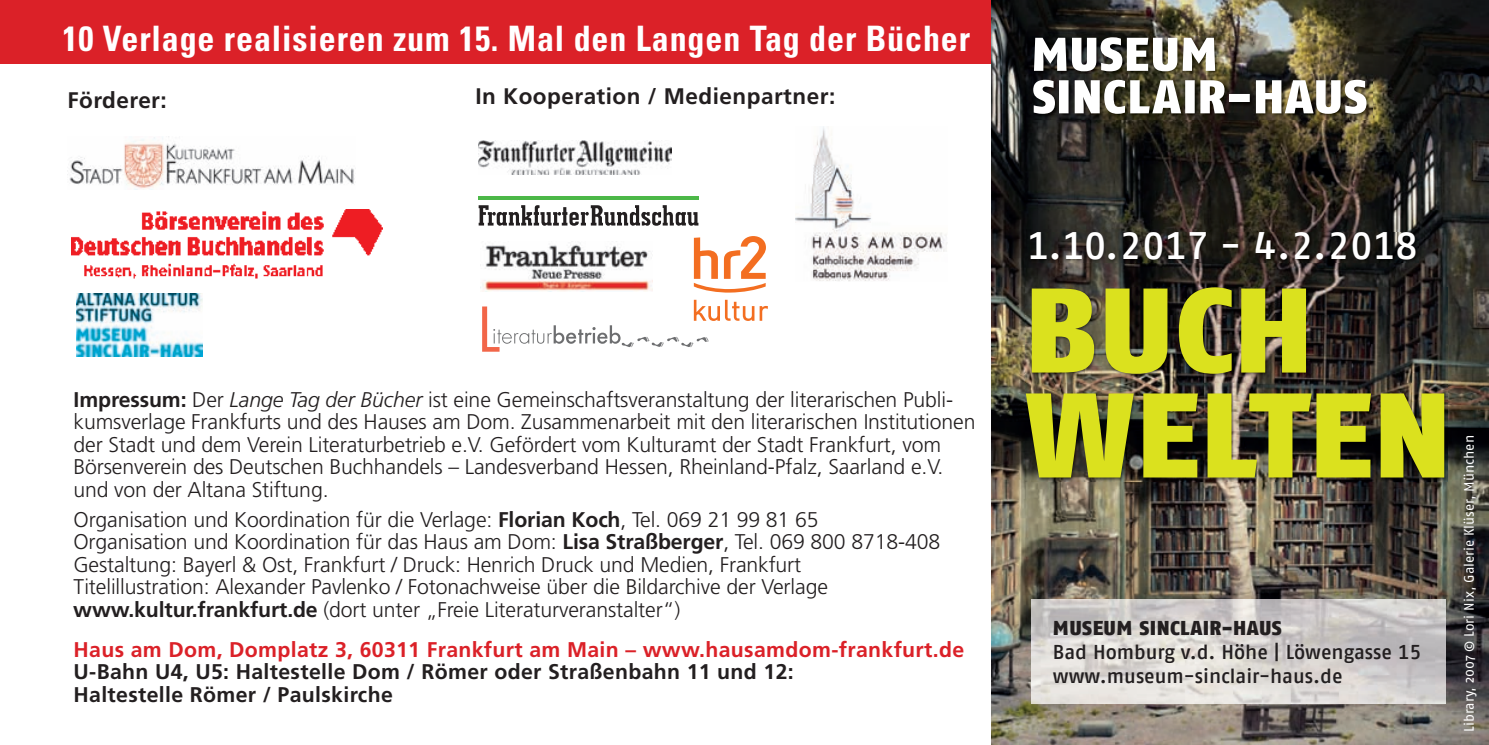
<style>
.page{position:relative;width:1489px;height:745px;background:#fff}
.page>*{position:absolute;margin:0;border:0;box-sizing:border-box;transform-origin:0 0}
.t1{font:900 120px/104.8px "Fago Offc";letter-spacing:.01em;color:#dbe11e}
.t2{font:500 38.25px "Fago Offc";letter-spacing:.02em;color:#fff}
.t3{font:700 condensed 35px "Univers";letter-spacing:.025em;color:#fff}
.t4{font:700 22.5px "Frutiger";letter-spacing:.02em;color:#231f20}
.t5{font:300 21.25px/22.5px "Frutiger";letter-spacing:-.005em;color:#231f20}
.t6{font:700 21.25px/22.5px "Frutiger";letter-spacing:.015em;color:#231f20}
.t7{font:700 21.25px "Frutiger";letter-spacing:.015em;color:#db2128}
.t8{font:500 20px/24px "Fago Offc";color:#231f20}
.t9{font:900 20px "Fago Offc";letter-spacing:.02em;color:#231f20}
.t10{font:13.75px "Fago OT";letter-spacing:-.005em;color:#fff}
.s1{font-weight:700}
.s2{font-style:italic}
</style>
<div class="page">
<svg style="left:478px;top:205px;width:220px;height:20px"></svg>
<hr style="left:478px;top:196px;width:220px;height:3px;background:#4cb848">
<img style="left:479px;top:140px;width:192px;height:35px">
<img style="left:480px;top:241px;width:173px;height:50px">
<img style="left:69px;top:136px;width:286px;height:53px">
<img style="left:72px;top:209px;width:311px;height:70px">
<img style="left:795px;top:126px;width:152px;height:155px">
<img style="left:76px;top:293px;width:126px;height:63px">
<svg style="left:693px;top:236px;width:73px;height:56px"></svg>
<svg style="left:482px;top:299px;width:286px;height:52px"></svg>
<div style="left:0;top:0;width:1004px;height:64px;background:#db2128"></div>
<img style="left:991px;top:0;width:497px;height:744px">
<img style="left:1032px;top:36px;width:340px;height:83px">
<svg style="left:1033px;top:80px;width:333px;height:34px"></svg>
<svg style="left:1033px;top:37px;width:182px;height:34px"></svg>
<img style="left:1025px;top:287px;width:422px;height:194px">
<img style="left:1031px;top:599px;width:414px;height:104px">
<img style="left:1030px;top:232px;width:388px;height:30px">
<svg style="left:1484px;top:742px;width:5px;height:3px"></svg>
<h3 class="t3" style="left:62px;top:26px;width:909px">10 Verlage realisieren zum 15. Mal den Langen Tag der Bücher</h3>
<p class="t4" style="left:67px;top:91px;width:101px">Förderer:</p>
<p class="t4" style="left:475px;top:87px;width:361px">In Kooperation / Medienpartner:</p>
<p class="t5" style="left:73px;top:389px;width:903px"><span class="s1">Impressum:</span> Der <span class="s2">Lange Tag der Bücher</span> ist eine Gemeinschaftsveranstaltung der literarischen Publi&shy;kumsverlage Frankfurts und des Hauses am Dom. Zusammenarbeit mit den literarischen Institutionen der Stadt und dem Verein Literaturbetrieb e.V. Gefördert vom Kulturamt der Stadt Frankfurt, vom Börsenverein des Deutschen Buchhandels – Landesverband Hessen, Rheinland-Pfalz, Saarland e.V. und von der Altana Stiftung.</p>
<p class="t5" style="left:73px;top:509px;width:868px">Organisation und Koordination für die Verlage: <span class="s1">Florian Koch</span>, Tel. 069 21 99 81 65<br>Organisation und Koordination für das Haus am Dom: <span class="s1">Lisa Straßberger</span>, Tel. 069 800 8718-408<br>Gestaltung: Bayerl &amp; Ost, Frankfurt / Druck: Henrich Druck und Medien, Frankfurt Titelillustration: Alexander Pavlenko / Fotonachweise über die Bildarchive der Verlage <span class="s1">www.kultur.frankfurt.de</span> (dort unter „Freie Literaturveranstalter“)</p>
<p class="t7" style="left:74px;top:640px;width:892px">Haus am Dom, Domplatz 3, 60311 Frankfurt am Main – www.hausamdom-frankfurt.de</p>
<p class="t6" style="left:73px;top:662px;width:721px">U-Bahn U4, U5: Haltestelle Dom / Römer oder Straßenbahn 11 und 12:<br>Haltestelle Römer / Paulskirche</p>
<h2 class="t2" style="left:1027px;top:223px;width:391px">1.10.2017 - 4.2.2018</h2>
<h1 class="t1" style="left:1024px;top:278px;width:428px">BUCH<br>WELTEN</h1>
<p class="t9" style="left:1052px;top:615px;width:230px">MUSEUM SINCLAIR-HAUS</p>
<p class="t8" style="left:1052px;top:639px;width:370px">Bad Homburg v.d. Höhe | Löwengasse 15 www.museum-sinclair-haus.de</p>
<p class="t10" style="left:1463px;top:731px;width:298px;rotate:-90deg">Library, 2007 © Lori Nix, Galerie Klüser, München</p>
</div>
